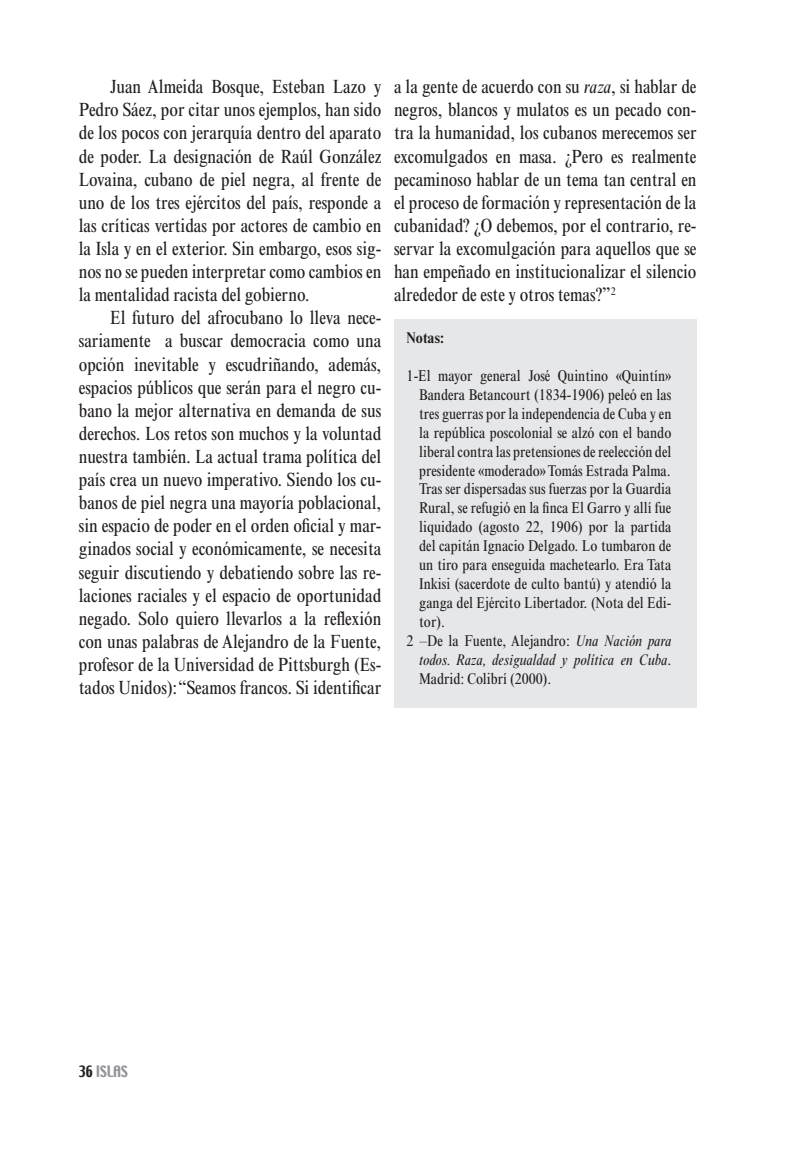
<style>
.page{position:relative;width:788px;height:1166px;background:#fff}
.page>*{position:absolute;margin:0;border:0;box-sizing:border-box;transform-origin:0 0}
.PárrafoArtículos{font:condensed 19.25px/23.1px "Times New Roman";letter-spacing:-.005em;color:#231f20;text-align:justify}
.Notas{font:condensed 15.75px/18.9px "Times New Roman";color:#231f20;text-align:justify}
.Notas-2{font:italic condensed 15.75px/18.9px "Times New Roman";color:#231f20;text-align:justify}
.Notas-3{font:700 condensed 15.75px "Times New Roman";color:#231f20}
.t1{font:14px "Techno";letter-spacing:-.005em;color:#939598}
.s1{font-style:italic}
.s2{font-style:normal}
.s3{color:#231f20}
</style>
<div class="page">
<div style="left:394px;top:319px;width:302px;height:388px;background:#e6e7e9"></div>
<p class="PárrafoArtículos" style="left:79px;top:75px;width:304px;text-indent:32px">Juan Almeida Bosque, Esteban Lazo y Pedro Sáez, por citar unos ejemplos, han sido de los pocos con jerarquía dentro del aparato de poder. La designación de Raúl González Lovaina, cubano de piel negra, al frente de uno de los tres ejércitos del país, responde a las críticas vertidas por actores de cambio en la Isla y en el exterior. Sin embargo, esos sig&shy;nos no se pueden interpretar como cambios en la mentalidad racista del gobierno.</p>
<p class="PárrafoArtículos" style="left:79px;top:306px;width:304px;text-indent:32px">El futuro del afrocubano lo lleva nece&shy;sariamente a buscar democracia como una opción inevitable y escudriñando, además, espacios públicos que serán para el negro cu&shy;bano la mejor alternativa en demanda de sus derechos. Los retos son muchos y la voluntad nuestra también. La actual trama política del país crea un nuevo imperativo. Siendo los cu&shy;banos de piel negra una mayoría poblacional, sin espacio de poder en el orden oficial y mar&shy;ginados social y económicamente, se necesita seguir discutiendo y debatiendo sobre las re&shy;laciones raciales y el espacio de oportunidad negado. Solo quiero llevarlos a la reflexión con unas palabras de Alejandro de la Fuente, profesor de la Universidad de Pittsburgh (Es&shy;tados Unidos): “Seamos francos. Si identificar</p>
<p class="PárrafoArtículos" style="left:394px;top:75px;width:304px">a la gente de acuerdo con su <span class="s1">raza</span>, si hablar de negros, blancos y mulatos es un pecado con&shy;tra la humanidad, los cubanos merecemos ser excomulgados en masa. ¿Pero es realmente pecaminoso hablar de un tema tan central en el proceso de formación y representación de la cubanidad? ¿O debemos, por el contrario, re&shy;servar la excomulgación para aquellos que se han empeñado en institucionalizar el silencio alrededor de este y otros temas?”<sup>2</sup></p>
<p class="Notas-3" style="left:406px;top:329px;width:39px">Notas:</p>
<p class="Notas" style="left:419px;top:366px;width:254px;text-indent:-13px">1-El mayor general José Quintino «Quintín» Bandera Betancourt (1834-1906) peleó en las tres guerras por la independencia de Cuba y en la república poscolonial se alzó con el bando liberal contra las pretensiones de reelección del presidente «moderado» Tomás Estrada Palma.</p>
<p class="Notas" style="left:419px;top:480px;width:254px">Tras ser dispersadas sus fuerzas por la Guardia Rural, se refugió en la finca El Garro y allí fue liquidado (agosto 22, 1906) por la partida del capitán Ignacio Delgado. Lo tumbaron de un tiro para enseguida machetearlo. Era Tata Inkisi (sacerdote de culto bantú) y atendió la ganga del Ejército Libertador. (Nota del Edi&shy;tor).</p>
<p class="Notas-2" style="left:419px;top:631px;width:253px;text-indent:-13px"><span class="s2">2 –De la Fuente, Alejandro:</span> Una Nación para todos. Raza, desigualdad y política en Cuba<span class="s2">.<br>Madrid: Colibrí (2000).</span></p>
<p class="t1" style="left:79px;top:1061px;width:51px"><span class="s3">36</span> ISLAS</p>
</div>
